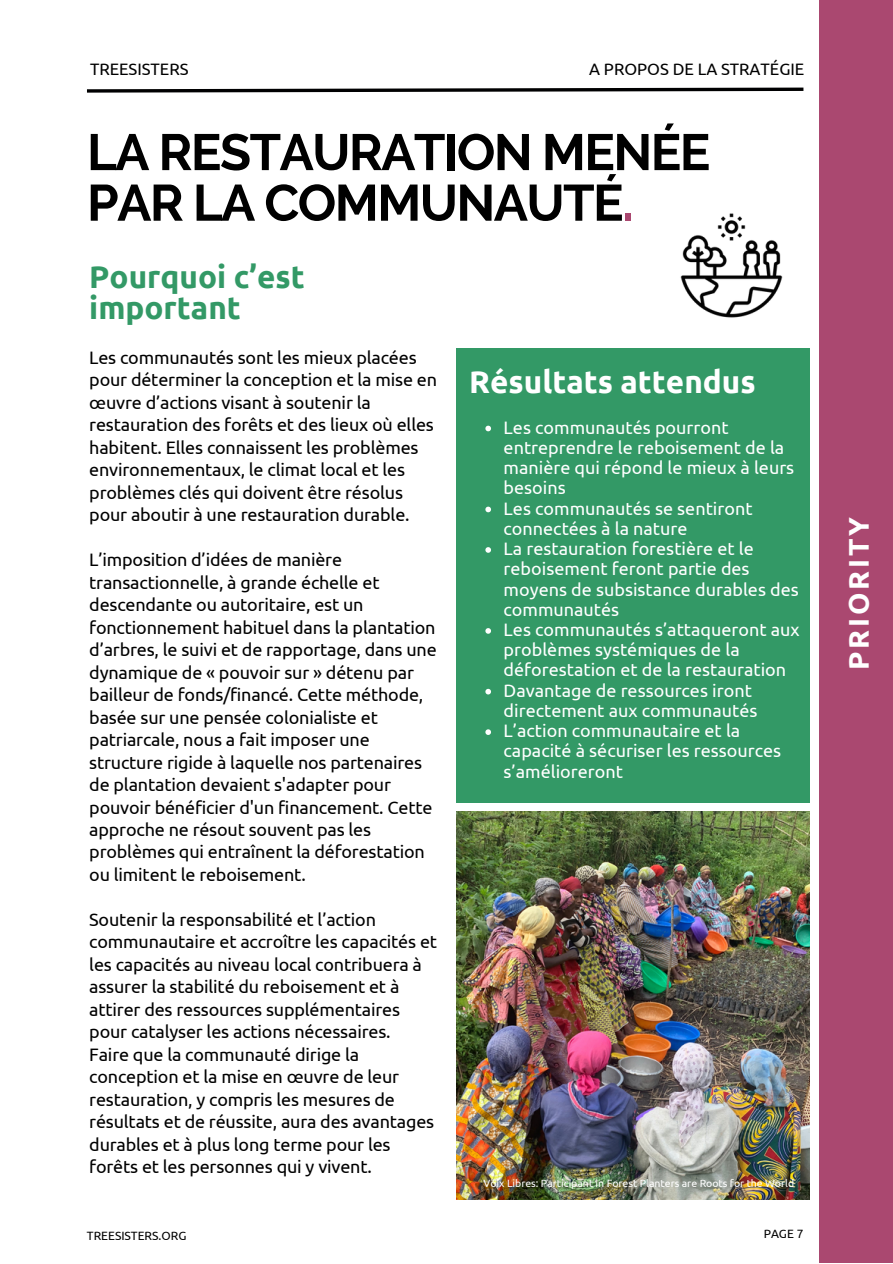
<style>
.page{position:relative;width:893px;height:1264px;background:#fff}
.page>*{position:absolute;margin:0;border:0;box-sizing:border-box;transform-origin:0 0}
.t1{font:700 51px/50.6px "Raleway";letter-spacing:-.03em;color:#000}
.t2{font:700 31.5px/31.5px "Ubuntu";color:#396}
.t3{font:700 31.5px "Ubuntu";color:#fff}
.t4{font:700 28.5px "Ubuntu";letter-spacing:.1em;color:#fff}
.t5{font:18px/22.5px "Ubuntu";letter-spacing:-.01em;color:#000}
.t6{font:18px/20.2px "Ubuntu";color:#fff}
.t7{font:16.5px "Ubuntu";color:#000001}
.t8{font:12px "Ubuntu";color:#000}
.t9{font:10.5px "Ubuntu";color:#fff}
.s1{color:#aa4870}
</style>
<div class="page">
<img style="left:456px;top:811px;width:353px;height:388px">
<svg style="left:87px;top:87px;width:717px;height:6px"></svg>
<div style="left:456px;top:348px;width:353px;height:454px;background:#396"></div>
<svg style="left:485px;top:425px;width:6px;height:6px"></svg>
<svg style="left:485px;top:506px;width:6px;height:6px"></svg>
<svg style="left:485px;top:547px;width:6px;height:6px"></svg>
<svg style="left:485px;top:628px;width:6px;height:5px"></svg>
<svg style="left:485px;top:689px;width:6px;height:5px"></svg>
<svg style="left:485px;top:729px;width:6px;height:6px"></svg>
<div style="left:819px;top:0;width:73px;height:1262px;background:#aa4870"></div>
<img style="left:680px;top:213px;width:103px;height:105px">
<p class="t7" style="left:90px;top:59px;width:100px">TREESISTERS</p>
<p class="t7" style="left:589px;top:59px;width:217px">A PROPOS DE LA STRATÉGIE</p>
<p class="t1" style="left:87px;top:127px;width:625px">LA RESTAURATION MENÉE<br>PAR LA COMMUNAUTÉ<span class="s1">.</span></p>
<p class="t2" style="left:89px;top:260px;width:217px">Pourquoi c’est important</p>
<p class="t5" style="left:89px;top:346px;width:349px">Les communautés sont les mieux placées pour déterminer la conception et la mise en œuvre d’actions visant à soutenir la restauration des forêts et des lieux où elles habitent. Elles connaissent les problèmes environnementaux, le climat local et les problèmes clés qui doivent être résolus pour aboutir à une restauration durable.</p>
<p class="t5" style="left:89px;top:548px;width:349px">L’imposition d’idées de manière transactionnelle, à grande échelle et descendante ou autoritaire, est un fonctionnement habituel dans la plantation d’arbres, le suivi et de rapportage, dans une dynamique de « pouvoir sur » détenu par bailleur de fonds/financé. Cette méthode, basée sur une pensée colonialiste et patriarcale, nous a fait imposer une structure rigide à laquelle nos partenaires de plantation devaient s'adapter pour pouvoir bénéficier d'un financement. Cette approche ne résout souvent pas les problèmes qui entraînent la déforestation ou limitent le reboisement.</p>
<p class="t5" style="left:89px;top:908px;width:349px">Soutenir la responsabilité et l’action communautaire et accroître les capacités et les capacités au niveau local contribuera à assurer la stabilité du reboisement et à attirer des ressources supplémentaires pour catalyser les actions nécessaires.</p>
<p class="t5" style="left:89px;top:1042px;width:346px">Faire que la communauté dirige la conception et la mise en œuvre de leur restauration, y compris les mesures de résultats et de réussite, aura des avantages durables et à plus long terme pour les forêts et les personnes qui y vivent.</p>
<p class="t3" style="left:469px;top:364px;width:288px">Résultats attendus</p>
<p class="t6" style="left:503px;top:417px;width:292px">Les communautés pourront entreprendre le reboisement de la manière qui répond le mieux à leurs besoins</p>
<p class="t6" style="left:503px;top:497px;width:250px">Les communautés se sentiront connectées à la nature</p>
<p class="t6" style="left:503px;top:538px;width:297px">La restauration forestière et le reboisement feront partie des moyens de subsistance durables des communautés</p>
<p class="t6" style="left:503px;top:619px;width:297px">Les communautés s’attaqueront aux problèmes systémiques de la déforestation et de la restauration</p>
<p class="t6" style="left:503px;top:680px;width:255px">Davantage de ressources iront directement aux communautés</p>
<p class="t6" style="left:503px;top:720px;width:279px">L’action communautaire et la capacité à sécuriser les ressources s’amélioreront</p>
<p class="t9" style="left:483px;top:1177px;width:312px">Voix Libres: Participant in Forest Planters are Roots for the World</p>
<p class="t8" style="left:87px;top:1228px;width:101px">TREESISTERS.ORG</p>
<p class="t8" style="left:763px;top:1227px;width:41px">PAGE 7</p>
<p class="t4" style="left:842px;top:670px;width:155px;rotate:-90deg">PRIORITY</p>
</div>
